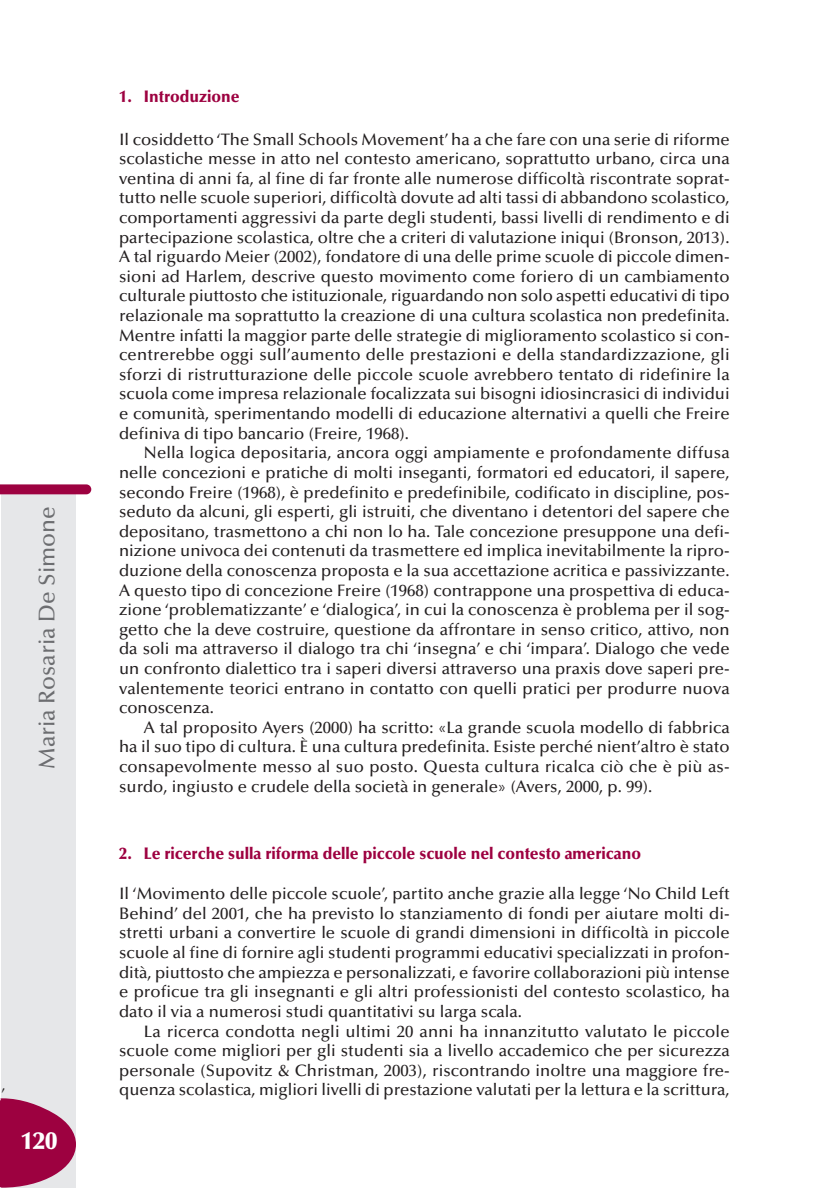
<style>
.page{position:relative;width:819px;height:1191px;background:#fff}
.page>*{position:absolute;margin:0;border:0;box-sizing:border-box;transform-origin:0 0}
.t1{font:900 24.5px "Optima";color:#fff}
.t2{font:500 22.75px "Optima";color:#6c6d70}
.t3{font:500 16.62px/19.6px "Optima";color:#231f20;text-align:justify}
.t4{font:900 16.62px "Optima";color:#9d0140;scale:.95 1}
.t5{font:500 14.88px "Optima";color:#231f20}
</style>
<div class="page">
<div style="left:2px;top:492px;width:74px;height:695px;background:#e6e7e9"></div>
<svg style="left:0;top:484px;width:91px;height:10px"></svg>
<svg style="left:0;top:1097px;width:76px;height:90px"></svg>
<h2 class="t2" style="left:38px;top:768px;width:264px;rotate:-90deg">Maria Rosaria De Simone</h2>
<p class="t5" style="left:2px;top:1079px;width:5px">,</p>
<h1 class="t1" style="left:21px;top:1131px;width:38px">120</h1>
<p class="t4" style="left:119px;top:90px;width:128px">1. Introduzione</p>
<p class="t3" style="left:119px;top:131px;width:612px">Il cosiddetto ‘The Small Schools Movement’ ha a che fare con una serie di riforme scolastiche messe in atto nel contesto americano, soprattutto urbano, circa una ventina di anni fa, al fine di far fronte alle numerose difficoltà riscontrate soprat&shy;tutto nelle scuole superiori, difficoltà dovute ad alti tassi di abbandono scolastico, comportamenti aggressivi da parte degli studenti, bassi livelli di rendimento e di partecipazione scolastica, oltre che a criteri di valutazione iniqui (Bronson, 2013).<br>A tal riguardo Meier (2002), fondatore di una delle prime scuole di piccole dimen&shy;sioni ad Harlem, descrive questo movimento come foriero di un cambiamento culturale piuttosto che istituzionale, riguardando non solo aspetti educativi di tipo relazionale ma soprattutto la creazione di una cultura scolastica non predefinita.<br>Mentre infatti la maggior parte delle strategie di miglioramento scolastico si con&shy;centrerebbe oggi sull’aumento delle prestazioni e della standardizzazione, gli sforzi di ristrutturazione delle piccole scuole avrebbero tentato di ridefinire la scuola come impresa relazionale focalizzata sui bisogni idiosincrasici di individui e comunità, sperimentando modelli di educazione alternativi a quelli che Freire definiva di tipo bancario (Freire, 1968).</p>
<p class="t3" style="left:119px;top:444px;width:612px;text-indent:25px">Nella logica depositaria, ancora oggi ampiamente e profondamente diffusa nelle concezioni e pratiche di molti inseganti, formatori ed educatori, il sapere, secondo Freire (1968), è predefinito e predefinibile, codificato in discipline, pos&shy;seduto da alcuni, gli esperti, gli istruiti, che diventano i detentori del sapere che depositano, trasmettono a chi non lo ha. Tale concezione presuppone una defi&shy;nizione univoca dei contenuti da trasmettere ed implica inevitabilmente la ripro&shy;duzione della conoscenza proposta e la sua accettazione acritica e passivizzante.<br>A questo tipo di concezione Freire (1968) contrappone una prospettiva di educa&shy;zione ‘problematizzante’ e ‘dialogica’, in cui la conoscenza è problema per il sog&shy;getto che la deve costruire, questione da affrontare in senso critico, attivo, non da soli ma attraverso il dialogo tra chi ‘insegna’ e chi ‘impara’. Dialogo che vede un confronto dialettico tra i saperi diversi attraverso una praxis dove saperi pre&shy;valentemente teorici entrano in contatto con quelli pratici per produrre nuova conoscenza.</p>
<p class="t3" style="left:119px;top:719px;width:612px;text-indent:25px">A tal proposito Ayers (2000) ha scritto: «La grande scuola modello di fabbrica ha il suo tipo di cultura. È una cultura predefinita. Esiste perché nient’altro è stato consapevolmente messo al suo posto. Questa cultura ricalca ciò che è più as&shy;surdo, ingiusto e crudele della società in generale» (Avers, 2000, p. 99).</p>
<p class="t4" style="left:119px;top:847px;width:551px">2. Le ricerche sulla riforma delle piccole scuole nel contesto americano</p>
<p class="t3" style="left:119px;top:885px;width:612px">Il ‘Movimento delle piccole scuole’, partito anche grazie alla legge ‘No Child Left Behind’ del 2001, che ha previsto lo stanziamento di fondi per aiutare molti di&shy;stretti urbani a convertire le scuole di grandi dimensioni in difficoltà in piccole scuole al fine di fornire agli studenti programmi educativi specializzati in profon&shy;dità, piuttosto che ampiezza e personalizzati, e favorire collaborazioni più intense e proficue tra gli insegnanti e gli altri professionisti del contesto scolastico, ha dato il via a numerosi studi quantitativi su larga scala.</p>
<p class="t3" style="left:119px;top:1022px;width:612px;text-indent:25px">La ricerca condotta negli ultimi 20 anni ha innanzitutto valutato le piccole scuole come migliori per gli studenti sia a livello accademico che per sicurezza personale (Supovitz &amp; Christman, 2003), riscontrando inoltre una maggiore fre&shy;quenza scolastica, migliori livelli di prestazione valutati per la lettura e la scrittura,</p>
</div>
